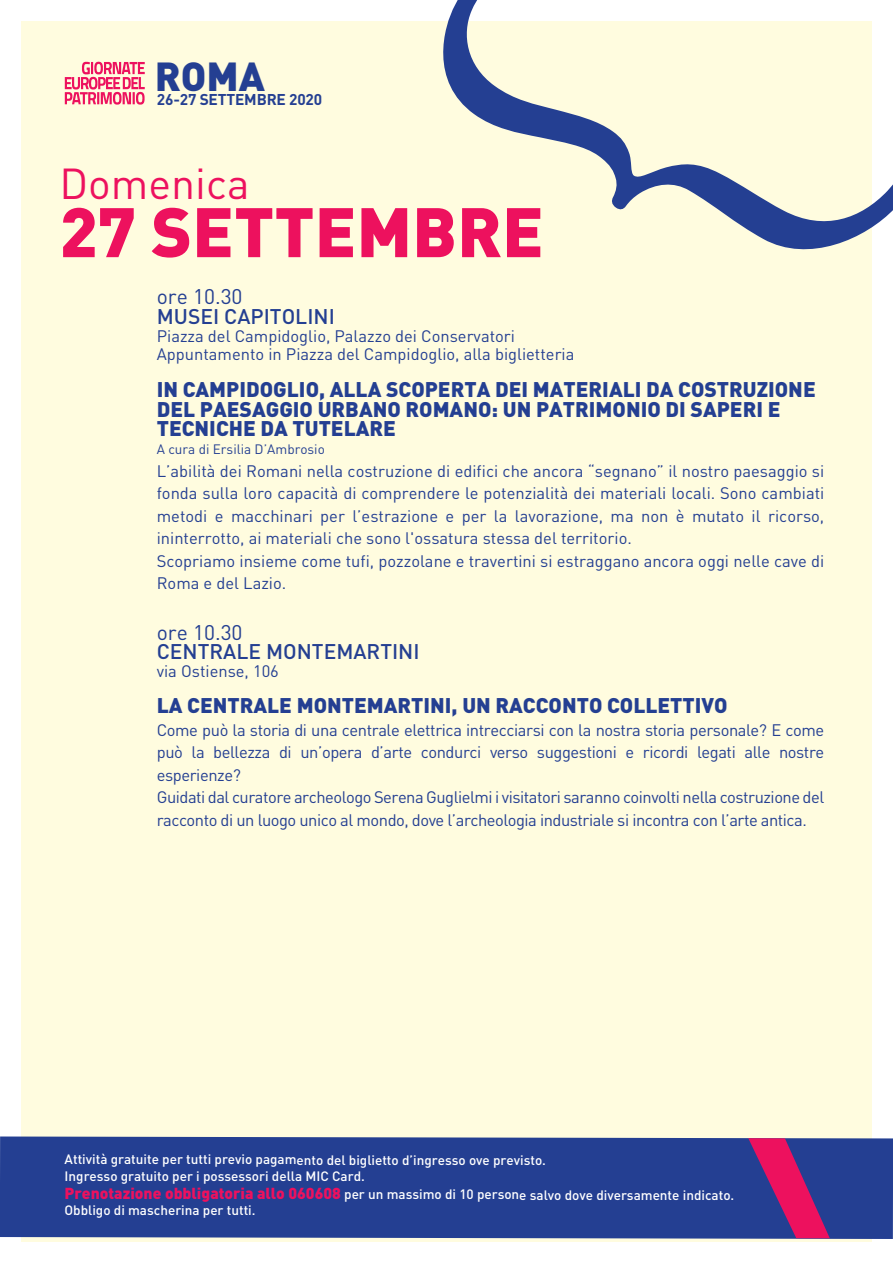
<style>
.page{position:relative;width:893px;height:1263px;background:#fff}
.page>*{position:absolute;margin:0;border:0;box-sizing:border-box;transform-origin:0 0}
.t1{font:900 68.85px "DIN";color:#ed115e}
.t2{font:42.75px "DIN";color:#ed115e}
.t3{font:900 40.05px "DIN";color:#243f92}
.t4{font:900 21px/19.5px "DIN";color:#243f92}
.t5{font:500 21px "DIN";color:#243f92}
.t6{font:21px "DIN";color:#243f92}
.t7{font:16.5px/22.5px "DIN";color:#243f92}
.t8{font:16.5px/22.5px "DIN";letter-spacing:-.03em;color:#243f92}
.t9{font:700 15.45px "DIN";letter-spacing:-.01em;color:#243f92}
.t10{font:500 13.5px/16.4px "DIN";letter-spacing:-.005em;color:#fff}
.t11{font:13.5px "DIN";color:#243f92}
.s1{font-weight:900;font-size:15.75px;color:#ed115e}
</style>
<div class="page">
<div style="left:21px;top:21px;width:851px;height:1221px;background:#fffcdf"></div>
<svg style="left:443px;top:0;width:450px;height:250px"></svg>
<svg style="left:65px;top:62px;width:80px;height:43px"></svg>
<div style="left:0;top:1136px;width:893px;height:103px;background:#243f92"></div>
<svg style="left:748px;top:1138px;width:95px;height:100px"></svg>
<h3 class="t3" style="left:155px;top:49px;width:112px">ROMA</h3>
<p class="t9" style="left:157px;top:89px;width:167px">26-27 SETTEMBRE 2020</p>
<h2 class="t2" style="left:59px;top:157px;width:192px">Domenica</h2>
<h1 class="t1" style="left:59px;top:186px;width:486px">27 SETTEMBRE</h1>
<p class="t6" style="left:157px;top:284px;width:87px">ore 10.30</p>
<p class="t5" style="left:157px;top:303px;width:180px">MUSEI CAPITOLINI</p>
<p class="t7" style="left:157px;top:327px;width:419px;line-height:18px">Piazza del Campidoglio, Palazzo dei Conservatori<br>Appuntamento in Piazza del Campidoglio, alla biglietteria</p>
<p class="t4" style="left:157px;top:379px;width:660px">IN CAMPIDOGLIO, ALLA SCOPERTA DEI MATERIALI DA COSTRUZIONE<br>DEL PAESAGGIO URBANO ROMANO: UN PATRIMONIO DI SAPERI E<br>TECNICHE DA TUTELARE</p>
<p class="t11" style="left:157px;top:441px;width:170px">A cura di Ersilia D’Ambrosio</p>
<p class="t7" style="left:157px;top:459px;width:669px">L’abilità dei Romani nella costruzione di edifici che ancora “segnano” il nostro paesaggio si fonda sulla loro capacità di comprendere le potenzialità dei materiali locali. Sono cambiati metodi e macchinari per l’estrazione e per la lavorazione, ma non è mutato il ricorso, ininterrotto, ai materiali che sono l'ossatura stessa del territorio.<br>Scopriamo insieme come tufi, pozzolane e travertini si estraggano ancora oggi nelle cave di Roma e del Lazio.</p>
<p class="t6" style="left:157px;top:619px;width:87px">ore 10.30</p>
<p class="t5" style="left:157px;top:638px;width:264px">CENTRALE MONTEMARTINI</p>
<p class="t7" style="left:157px;top:660px;width:124px">via Ostiense, 106</p>
<p class="t4" style="left:157px;top:695px;width:572px">LA CENTRALE MONTEMARTINI, UN RACCONTO COLLETTIVO</p>
<p class="t8" style="left:157px;top:718px;width:669px">Come può la storia di una centrale elettrica intrecciarsi con la nostra storia personale? E come può la bellezza di un’opera d’arte condurci verso suggestioni e ricordi legati alle nostre esperienze?<br>Guidati dal curatore archeologo Serena Guglielmi i visitatori saranno coinvolti nella costruzione del racconto di un luogo unico al mondo, dove l’archeologia industriale si incontra con l’arte antica.</p>
<p class="t10" style="left:65px;top:1151px;width:483px">Attività gratuite per tutti previo pagamento del biglietto d’ingresso ove previsto.<br>Ingresso gratuito per i possessori della MIC Card.</p>
<p class="t10" style="left:65px;top:1186px;width:671px;line-height:15.6px"><span class="s1">Prenotazione obbligatoria allo 060608</span> per un massimo di 10 persone salvo dove diversamente indicato.<br>Obbligo di mascherina per tutti.</p>
</div>
